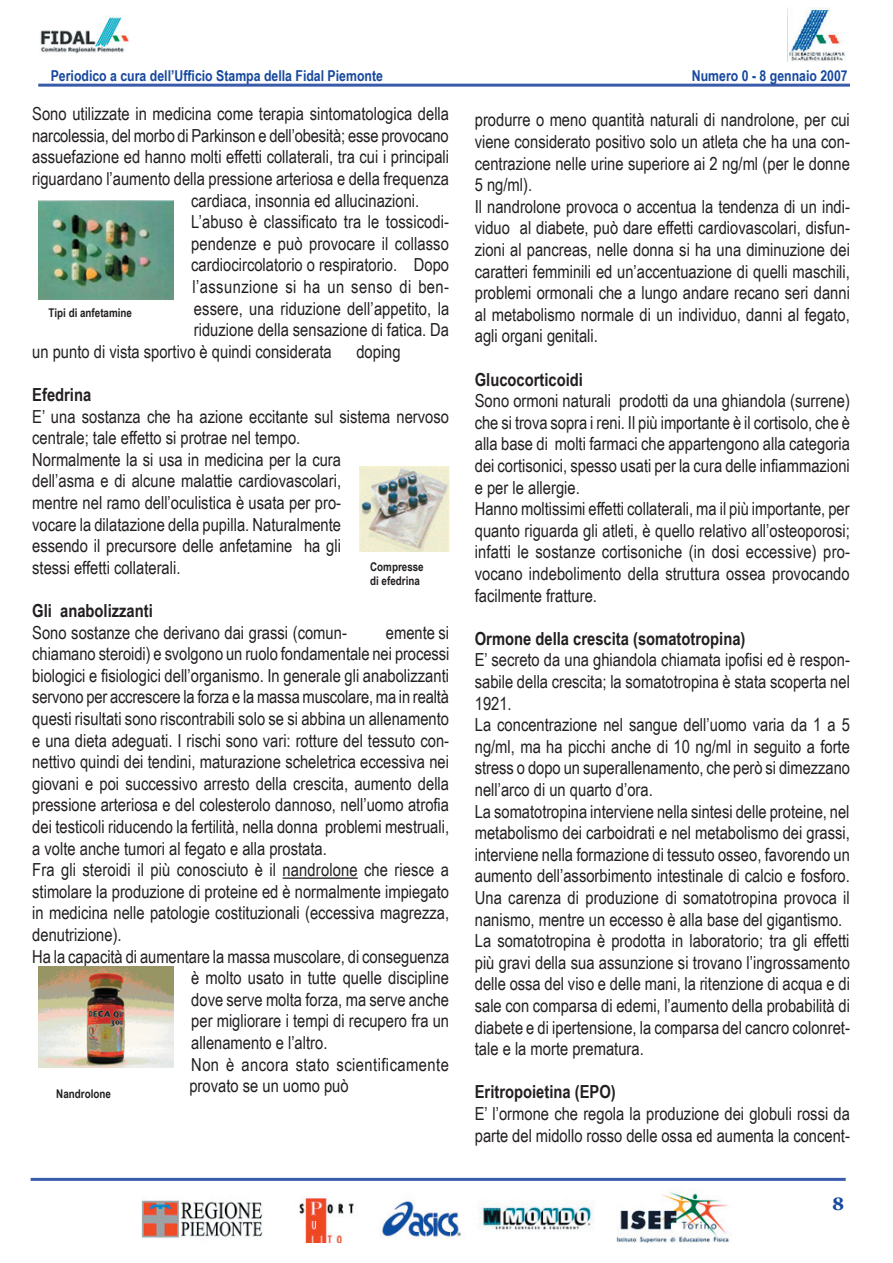
<style>
.page{position:relative;width:893px;height:1263px;background:#fff}
.page>*{position:absolute;margin:0;border:0;box-sizing:border-box;transform-origin:0 0}
.t1{font:18px/21.6px "Arial Narrow";color:#231f20}
.t2{font:700 18px "Arial Narrow";color:#231f20}
.t3{font:18px "Arial Narrow";letter-spacing:.025em;color:#231f20}
.t4{font:700 18px "Georgia";color:#15489e}
.t5{font:700 15px "Arial Narrow";color:#15489e}
.t6{font:700 12px/14.4px "Arial Narrow";color:#231f20}
</style>
<div class="page">
<hr style="left:38px;top:84px;width:812px;height:3px;background:#3a5ba9">
<img style="left:789px;top:7px;width:57px;height:54px">
<img style="left:40px;top:17px;width:89px;height:37px">
<img style="left:141px;top:1192px;width:588px;height:50px">
<hr style="left:31px;top:1178px;width:815px;height:3px;background:#3a5ba9">
<hr style="left:283px;top:877px;width:75px;height:2px;background:#231f20">
<img style="left:38px;top:200px;width:135px;height:99px">
<img style="left:359px;top:466px;width:90px;height:85px">
<img style="left:38px;top:966px;width:135px;height:102px">
<p class="t5" style="left:51px;top:67px;width:334px">Periodico a cura dell’Ufficio Stampa della Fidal Piemonte</p>
<p class="t5" style="left:692px;top:67px;width:157px">Numero 0 - 8 gennaio 2007</p>
<p class="t1" style="left:32px;top:103px;width:418px">Sono utilizzate in medicina come terapia sintomatologica della</p>
<p class="t1" style="left:32px;top:125px;width:418px">narcolessia, del morbo di Parkinson e dell’obesità; esse provocano</p>
<p class="t1" style="left:32px;top:146px;width:418px">assuefazione ed hanno molti effetti collaterali, tra cui i principali</p>
<p class="t1" style="left:32px;top:168px;width:418px">riguardano l’aumento della pressione arteriosa e della frequenza</p>
<p class="t1" style="left:191px;top:189px;width:230px">cardiaca, insonnia ed allucinazioni.</p>
<p class="t1" style="left:191px;top:211px;width:259px">L’abuso è classificato tra le tossicodi-</p>
<p class="t1" style="left:191px;top:233px;width:259px">pendenze e può provocare il collasso</p>
<p class="t1" style="left:191px;top:254px;width:259px">cardiocircolatorio o respiratorio. Dopo</p>
<p class="t3" style="left:192px;top:276px;width:258px">l’assunzione si ha un senso di ben-</p>
<p class="t1" style="left:194px;top:297px;width:257px">essere, una riduzione dell’appetito, la</p>
<p class="t1" style="left:194px;top:319px;width:257px">riduzione della sensazione di fatica. Da</p>
<p class="t1" style="left:32px;top:341px;width:301px">un punto di vista sportivo è quindi considerata</p>
<p class="t1" style="left:356px;top:341px;width:46px">doping</p>
<p class="t2" style="left:32px;top:384px;width:61px">Efedrina</p>
<p class="t1" style="left:32px;top:405px;width:418px">E’ una sostanza che ha azione eccitante sul sistema nervoso centrale; tale effetto si protrae nel tempo.<br>Normalmente la si usa in medicina per la cura<br>dell’asma e di alcune malattie cardiovascolari,<br>mentre nel ramo dell’oculistica è usata per pro-<br>vocare la dilatazione della pupilla. Naturalmente<br>essendo il precursore delle anfetamine ha gli<br>stessi effetti collaterali.</p>
<p class="t2" style="left:32px;top:600px;width:122px">Gli anabolizzanti</p>
<p class="t1" style="left:32px;top:621px;width:316px">Sono sostanze che derivano dai grassi (comun-</p>
<p class="t1" style="left:386px;top:621px;width:65px">emente si</p>
<p class="t1" style="left:32px;top:643px;width:419px">chiamano steroidi) e svolgono un ruolo fondamentale nei processi</p>
<p class="t1" style="left:32px;top:665px;width:418px">biologici e fisiologici dell’organismo. In generale gli anabolizzanti</p>
<p class="t1" style="left:32px;top:686px;width:418px">servono per accrescere la forza e la massa muscolare, ma in realtà</p>
<p class="t1" style="left:32px;top:708px;width:418px">questi risultati sono riscontrabili solo se si abbina un allenamento</p>
<p class="t1" style="left:32px;top:729px;width:418px">e una dieta adeguati. I rischi sono vari: rotture del tessuto con-</p>
<p class="t1" style="left:32px;top:751px;width:418px">nettivo quindi dei tendini, maturazione scheletrica eccessiva nei</p>
<p class="t1" style="left:32px;top:773px;width:418px">giovani e poi successivo arresto della crescita, aumento della</p>
<p class="t1" style="left:32px;top:794px;width:418px">pressione arteriosa e del colesterolo dannoso, nell’uomo atrofia</p>
<p class="t1" style="left:32px;top:816px;width:418px">dei testicoli riducendo la fertilità, nella donna problemi mestruali,</p>
<p class="t1" style="left:32px;top:837px;width:296px">a volte anche tumori al fegato e alla prostata.</p>
<p class="t1" style="left:32px;top:859px;width:418px">Fra gli steroidi il più conosciuto è il nandrolone che riesce a</p>
<p class="t1" style="left:32px;top:881px;width:418px">stimolare la produzione di proteine ed è normalmente impiegato</p>
<p class="t1" style="left:32px;top:902px;width:418px">in medicina nelle patologie costituzionali (eccessiva magrezza,</p>
<p class="t1" style="left:32px;top:924px;width:91px">denutrizione).</p>
<p class="t1" style="left:32px;top:945px;width:419px">Ha la capacità di aumentare la massa muscolare, di conseguenza</p>
<p class="t1" style="left:191px;top:967px;width:259px">è molto usato in tutte quelle discipline</p>
<p class="t1" style="left:191px;top:989px;width:259px">dove serve molta forza, ma serve anche</p>
<p class="t1" style="left:191px;top:1010px;width:259px">per migliorare i tempi di recupero fra un</p>
<p class="t1" style="left:191px;top:1032px;width:138px">allenamento e l’altro.</p>
<p class="t3" style="left:191px;top:1054px;width:259px">Non è ancora stato scientificamente</p>
<p class="t1" style="left:189px;top:1075px;width:161px">provato se un uomo può</p>
<p class="t6" style="left:49px;top:305px;width:85px">Tipi di anfetamine</p>
<p class="t6" style="left:370px;top:559px;width:55px">Compresse di efedrina</p>
<p class="t6" style="left:56px;top:1086px;width:56px">Nandrolone</p>
<p class="t1" style="left:475px;top:109px;width:377px">produrre o meno quantità naturali di nandrolone, per cui viene considerato positivo solo un atleta che ha una con&shy;centrazione nelle urine superiore ai 2 ng/ml (per le donne 5 ng/ml).<br>Il nandrolone provoca o accentua la tendenza di un indi&shy;viduo al diabete, può dare effetti cardiovascolari, disfun&shy;zioni al pancreas, nelle donna si ha una diminuzione dei caratteri femminili ed un’accentuazione di quelli maschili, problemi ormonali che a lungo andare recano seri danni al metabolismo normale di un individuo, danni al fegato, agli organi genitali.</p>
<p class="t2" style="left:475px;top:369px;width:110px">Glucocorticoidi</p>
<p class="t1" style="left:475px;top:390px;width:377px">Sono ormoni naturali prodotti da una ghiandola (surrene) che si trova sopra i reni. Il più importante è il cortisolo, che è alla base di molti farmaci che appartengono alla categoria dei cortisonici, spesso usati per la cura delle infiammazioni e per le allergie.<br>Hanno moltissimi effetti collaterali, ma il più importante, per quanto riguarda gli atleti, è quello relativo all’osteoporosi; infatti le sostanze cortisoniche (in dosi eccessive) pro&shy;vocano indebolimento della struttura ossea provocando facilmente fratture.</p>
<p class="t2" style="left:475px;top:628px;width:272px">Ormone della crescita (somatotropina)</p>
<p class="t1" style="left:475px;top:649px;width:377px">E’ secreto da una ghiandola chiamata ipofisi ed è respon&shy;sabile della crescita; la somatotropina è stata scoperta nel 1921.<br>La concentrazione nel sangue dell’uomo varia da 1 a 5 ng/ml, ma ha picchi anche di 10 ng/ml in seguito a forte stress o dopo un superallenamento, che però si dimezzano nell’arco di un quarto d’ora.<br>La somatotropina interviene nella sintesi delle proteine, nel metabolismo dei carboidrati e nel metabolismo dei grassi, interviene nella formazione di tessuto osseo, favorendo un aumento dell’assorbimento intestinale di calcio e fosforo.<br>Una carenza di produzione di somatotropina provoca il nanismo, mentre un eccesso è alla base del gigantismo.<br>La somatotropina è prodotta in laboratorio; tra gli effetti più gravi della sua assunzione si trovano l’ingrossamento delle ossa del viso e delle mani, la ritenzione di acqua e di sale con comparsa di edemi, l’aumento della probabilità di diabete e di ipertensione, la comparsa del cancro colonret&shy;tale e la morte prematura.</p>
<p class="t2" style="left:475px;top:1082px;width:143px">Eritropoietina (EPO)</p>
<p class="t1" style="left:475px;top:1103px;width:377px">E’ l’ormone che regola la produzione dei globuli rossi da parte del midollo rosso delle ossa ed aumenta la concent-</p>
<p class="t4" style="left:832px;top:1194px;width:14px">8</p>
</div>
